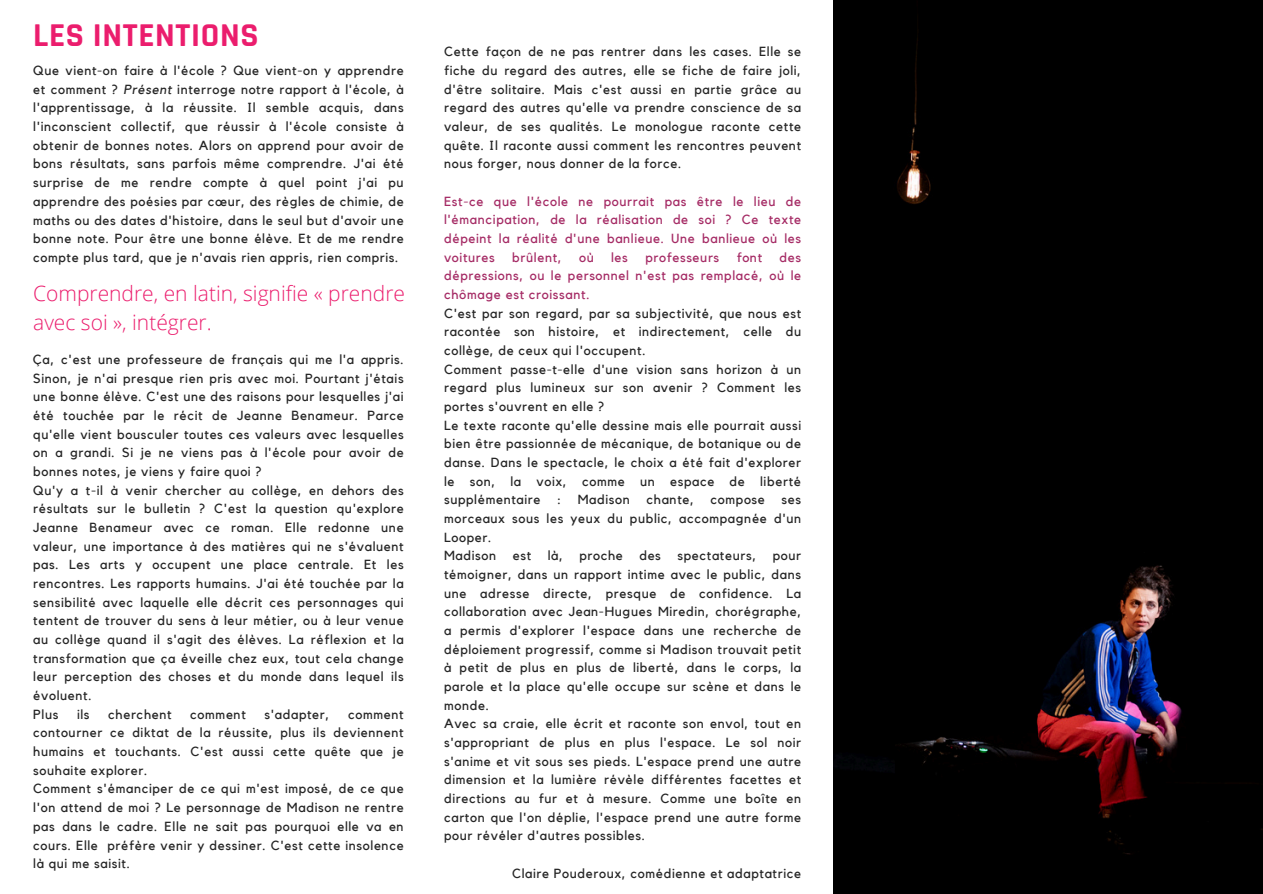
<style>
.page{position:relative;width:1263px;height:894px;background:#fff}
.page>*{position:absolute;margin:0;border:0;box-sizing:border-box;transform-origin:0 0}
.t1{font:700 33.75px "Rajdhani";letter-spacing:.02em;color:#eb1d6d}
.t2{font:300 21px/29.2px "Open Sans";color:#eb1d6d}
.t3{font:13.2px/18.6px "Kollektif";letter-spacing:.05em;color:#252525;text-align:justify}
.t4{font:13.2px/18.6px "Kollektif";letter-spacing:.05em;color:#a52b65;text-align:justify}
.s1{font-style:italic}
</style>
<div class="page">
<div style="left:834px;top:0;width:429px;height:893px;background:#000"></div>
<p class="t1" style="left:33px;top:15px;width:227px">LES INTENTIONS</p>
<p class="t3" style="left:33px;top:62px;width:372px;text-align:left">Que vient-on faire à l'école ? Que vient-on y apprendre et comment ? <span class="s1">Présent</span> interroge notre rapport à l'école, à l'apprentissage, à la réussite. Il semble acquis, dans l'inconscient collectif, que réussir à l'école consiste à obtenir de bonnes notes. Alors on apprend pour avoir de bons résultats, sans parfois même comprendre. J'ai été surprise de me rendre compte à quel point j'ai pu apprendre des poésies par cœur, des règles de chimie, de maths ou des dates d'histoire, dans le seul but d'avoir une bonne note. Pour être une bonne élève. Et de me rendre compte plus tard, que je n'avais rien appris, rien compris.</p>
<p class="t2" style="left:33px;top:278px;width:373px">Comprendre, en latin, signifie « prendre avec soi », intégrer.</p>
<p class="t3" style="left:33px;top:350px;width:372px">Ça, c'est une professeure de français qui me l'a appris.<br>Sinon, je n'ai presque rien pris avec moi. Pourtant j'étais une bonne élève. C'est une des raisons pour lesquelles j'ai été touchée par le récit de Jeanne Benameur. Parce qu'elle vient bousculer toutes ces valeurs avec lesquelles on a grandi. Si je ne viens pas à l'école pour avoir de bonnes notes, je viens y faire quoi ?</p>
<p class="t3" style="left:33px;top:481px;width:372px">Qu'y a t-il à venir chercher au collège, en dehors des résultats sur le bulletin ? C'est la question qu'explore Jeanne Benameur avec ce roman. Elle redonne une valeur, une importance à des matières qui ne s'évaluent pas. Les arts y occupent une place centrale. Et les rencontres. Les rapports humains. J'ai été touchée par la sensibilité avec laquelle elle décrit ces personnages qui tentent de trouver du sens à leur métier, ou à leur venue au collège quand il s'agit des élèves. La réflexion et la transformation que ça éveille chez eux, tout cela change leur perception des choses et du monde dans lequel ils évoluent.</p>
<p class="t3" style="left:33px;top:705px;width:27px">Plus</p>
<p class="t3" style="left:77px;top:705px;width:14px">ils</p>
<p class="t3" style="left:108px;top:705px;width:65px">cherchent</p>
<p class="t3" style="left:190px;top:705px;width:57px">comment</p>
<p class="t3" style="left:264px;top:705px;width:66px">s'adapter,</p>
<p class="t3" style="left:33px;top:705px;width:372px;text-indent:315px">comment contourner ce diktat de la réussite, plus ils deviennent humains et touchants. C'est aussi cette quête que je souhaite explorer.</p>
<p class="t3" style="left:33px;top:779px;width:372px">Comment s'émanciper de ce qui m'est imposé, de ce que l'on attend de moi ? Le personnage de Madison ne rentre pas dans le cadre. Elle ne sait pas pourquoi elle va en cours. Elle préfère venir y dessiner. C'est cette insolence là qui me saisit.</p>
<h1 class="t3" style="left:444px;top:43px;width:359px">Cette façon de ne pas rentrer dans les cases. Elle se fiche du regard des autres, elle se fiche de faire joli, d'être solitaire. Mais c'est aussi en partie grâce au regard des autres qu'elle va prendre conscience de sa valeur, de ses qualités. Le monologue raconte cette quête. Il raconte aussi comment les rencontres peuvent nous forger, nous donner de la force.</h1>
<p class="t4" style="left:444px;top:192px;width:359px">Est-ce que l'école ne pourrait pas être le lieu de l'émancipation, de la réalisation de soi ? Ce texte dépeint la réalité d'une banlieue. Une banlieue où les voitures</p>
<p class="t4" style="left:512px;top:248px;width:51px">brû lent,</p>
<p class="t4" style="left:579px;top:248px;width:12px">où</p>
<p class="t4" style="left:611px;top:248px;width:18px">les</p>
<p class="t4" style="left:645px;top:248px;width:75px">professeurs</p>
<p class="t4" style="left:737px;top:248px;width:27px">font</p>
<p class="t4" style="left:444px;top:248px;width:359px;text-indent:335px">des dépressions, ou le personnel n'est pas remplacé, où le chômage est croissant.</p>
<h2 class="t3" style="left:444px;top:304px;width:359px">C'est par son regard, par sa subjectivité, que nous est racontée son histoire, et indirectement, celle du collège, de ceux qui l'occupent.</h2>
<p class="t3" style="left:444px;top:360px;width:359px">Comment passe-t-elle d'une vision sans horizon à un regard plus lumineux sur son avenir ? Comment les portes s'ouvrent en elle ?</p>
<p class="t3" style="left:444px;top:416px;width:359px">Le texte raconte qu'elle dessine mais elle pourrait aussi bien être passionnée de mécanique, de botanique ou de danse. Dans le spectacle, le choix a été fait d'explorer le son, la voix, comme un espace de liberté supplémentaire</p>
<p class="t3" style="left:557px;top:491px;width:6px">:</p>
<p class="t3" style="left:578px;top:491px;width:54px">Madison</p>
<p class="t3" style="left:646px;top:491px;width:49px">chante,</p>
<p class="t3" style="left:711px;top:491px;width:56px">compose</p>
<p class="t3" style="left:444px;top:491px;width:359px;text-indent:337px">ses morceaux sous les yeux du public, accompagnée d'un Looper.</p>
<p class="t3" style="left:444px;top:547px;width:54px">Madison</p>
<p class="t3" style="left:513px;top:547px;width:20px">est</p>
<p class="t3" style="left:548px;top:547px;width:17px">là,</p>
<p class="t3" style="left:579px;top:547px;width:45px">proche</p>
<p class="t3" style="left:639px;top:547px;width:23px">des</p>
<p class="t3" style="left:677px;top:547px;width:80px">spectateurs,</p>
<p class="t3" style="left:444px;top:547px;width:359px;text-indent:329px">pour témoigner, dans un rapport intime avec le public, dans une adresse directe, presque de confidence. La collaboration avec Jean-Hugues Miredin, chorégraphe, a permis d'explorer l'espace dans une recherche de déploiement progressif, comme si Madison trouvait petit à petit de plus en plus de liberté, dans le corps, la parole et la place qu'elle occupe sur scène et dans le monde.</p>
<p class="t3" style="left:444px;top:714px;width:359px">Avec sa craie, elle écrit et raconte son envol, tout en s'appropriant de plus en plus l'espace. Le sol noir s'anime et vit sous ses pieds. L'espace prend une autre dimension et la lumière révèle différentes facettes et directions au fur et à mesure. Comme une boîte en carton que l'on déplie, l'espace prend une autre forme pour révéler d'autres possibles.</p>
<p class="t3" style="left:512px;top:864px;width:291px">Claire Pouderoux, comédienne et adaptatrice</p>
</div>
